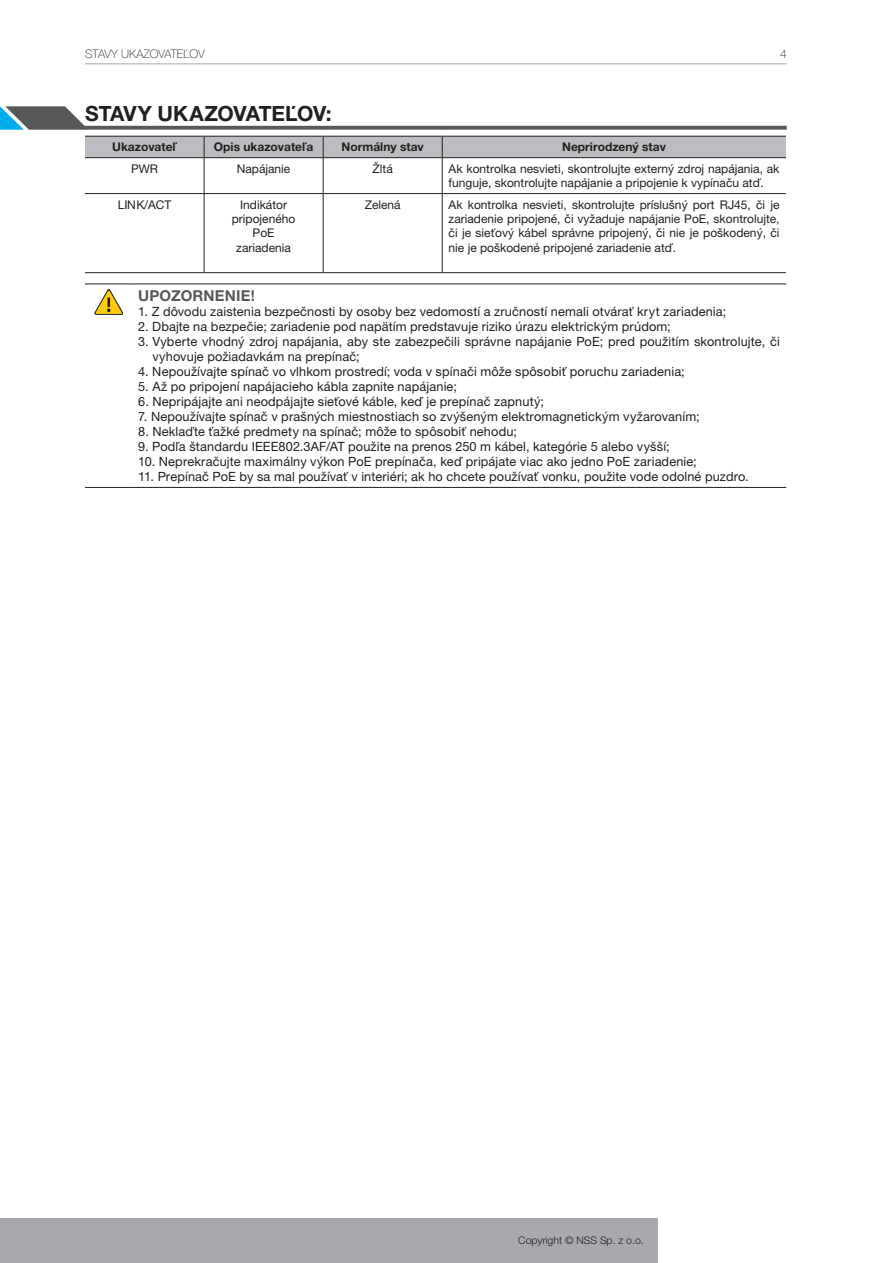
<style>
.page{position:relative;width:893px;height:1263px;background:#fff}
.page>*{position:absolute;margin:0;border:0;box-sizing:border-box;transform-origin:0 0}
.Rozdzial{font:700 21px "Helvetica Neue LT Pro";letter-spacing:-.015em;color:#231f20}
.UWAGA{font:700 15px "Helvetica Neue LT Pro";letter-spacing:.01em;color:#57585a}
.Tekst_w_ramce{font:12.75px/15px "Helvetica Neue LT Pro";letter-spacing:.01em;color:#231f20}
.Normalny{font:12px/14.4px "Helvetica Neue LT Pro";color:#231f20}
.Normalny-2{font:700 12px "Helvetica Neue LT Pro";color:#231f20}
.t1{font:100 11.85px "Helvetica Neue LT Pro";color:#231f20}
.t2{font:300 10.5px "Helvetica Neue LT Pro";color:#231f20}
</style>
<div class="page">
<div style="left:0;top:1218px;width:658px;height:45px;background:#a8a9ad"></div>
<hr style="left:85px;top:63px;width:702px;height:1px;background:#a8a9ad">
<div style="left:85px;top:136px;width:701px;height:21px;background:#bcbdc0"></div>
<hr style="left:85px;top:157px;width:119px;height:1px;background:#231f20">
<hr style="left:204px;top:157px;width:119px;height:1px;background:#231f20">
<hr style="left:204px;top:158px;width:1px;height:35px;background:#231f20">
<hr style="left:323px;top:157px;width:119px;height:1px;background:#231f20">
<hr style="left:323px;top:158px;width:1px;height:35px;background:#231f20">
<hr style="left:442px;top:157px;width:344px;height:1px;background:#231f20">
<hr style="left:442px;top:158px;width:1px;height:35px;background:#231f20">
<hr style="left:85px;top:193px;width:119px;height:1px;background:#231f20">
<hr style="left:204px;top:193px;width:119px;height:1px;background:#231f20">
<hr style="left:204px;top:194px;width:1px;height:78px;background:#231f20">
<hr style="left:323px;top:193px;width:119px;height:1px;background:#231f20">
<hr style="left:323px;top:194px;width:1px;height:78px;background:#231f20">
<hr style="left:442px;top:193px;width:344px;height:1px;background:#231f20">
<hr style="left:442px;top:194px;width:1px;height:78px;background:#231f20">
<hr style="left:85px;top:272px;width:119px;height:1px;background:#231f20">
<hr style="left:204px;top:272px;width:119px;height:1px;background:#231f20">
<hr style="left:323px;top:272px;width:119px;height:1px;background:#231f20">
<hr style="left:442px;top:272px;width:344px;height:1px;background:#231f20">
<hr style="left:85px;top:284px;width:47px;height:1px;background:#231f20">
<hr style="left:132px;top:284px;width:654px;height:1px;background:#231f20">
<hr style="left:85px;top:487px;width:47px;height:1px;background:#231f20">
<hr style="left:132px;top:487px;width:654px;height:1px;background:#231f20">
<svg style="left:94px;top:289px;width:29px;height:26px"></svg>
<svg style="left:0;top:106px;width:787px;height:24px"></svg>
<p class="t1" style="left:85px;top:47px;width:121px">STAVY UKAZOVATEĽOV</p>
<p class="t1" style="left:780px;top:47px;width:8px">4</p>
<p class="Rozdzial" style="left:85px;top:101px;width:248px">STAVY UKAZOVATEĽOV:</p>
<p class="Normalny-2" style="left:112px;top:139px;width:66px">Ukazovateľ</p>
<p class="Normalny-2" style="left:214px;top:139px;width:101px">Opis ukazovateľa</p>
<p class="Normalny-2" style="left:342px;top:139px;width:84px">Normálny stav</p>
<p class="Normalny-2" style="left:562px;top:139px;width:105px">Neprirodzený stav</p>
<p class="Normalny" style="left:131px;top:161px;width:29px">PWR</p>
<p class="Normalny" style="left:237px;top:161px;width:55px">Napájanie</p>
<p class="Normalny" style="left:373px;top:161px;width:22px">Žltá</p>
<p class="Normalny" style="left:449px;top:161px;width:332px">Ak kontrolka nesvieti, skontrolujte externý zdroj napájania, ak funguje, skontrolujte napájanie a pripojenie k vypínaču atď.</p>
<p class="Normalny" style="left:118px;top:197px;width:55px">LINK/ACT</p>
<p class="Normalny" style="left:232px;top:197px;width:65px;text-align:center">Indikátor pripojeného<br>PoE zariadenia</p>
<p class="Normalny" style="left:365px;top:197px;width:37px">Zelená</p>
<p class="Normalny" style="left:449px;top:197px;width:332px;text-align:justify">Ak kontrolka nesvieti, skontrolujte príslušný port RJ45, či je zariadenie pripojené, či vyžaduje napájanie PoE, skontrolujte, či je sieťový kábel správne pripojený, či nie je poškodený, či nie je poškodené pripojené zariadenie atď.</p>
<p class="UWAGA" style="left:138px;top:286px;width:118px">UPOZORNENIE!</p>
<p class="Tekst_w_ramce" style="left:138px;top:304px;width:590px">1. Z dôvodu zaistenia bezpečnosti by osoby bez vedomostí a zručností nemali otvárať kryt zariadenia;</p>
<p class="Tekst_w_ramce" style="left:138px;top:319px;width:534px">2. Dbajte na bezpečie; zariadenie pod napätím predstavuje riziko úrazu elektrickým prúdom;</p>
<p class="Tekst_w_ramce" style="left:152px;top:334px;width:629px;text-indent:-14px">3. Vyberte vhodný zdroj napájania, aby ste zabezpečili správne napájanie PoE; pred použitím skontrolujte, či vyhovuje požiadavkám na prepínač;</p>
<p class="Tekst_w_ramce" style="left:138px;top:364px;width:548px">4. Nepoužívajte spínač vo vlhkom prostredí; voda v spínači môže spôsobiť poruchu zariadenia;</p>
<p class="Tekst_w_ramce" style="left:138px;top:379px;width:320px">5. Až po pripojení napájacieho kábla zapnite napájanie;</p>
<p class="Tekst_w_ramce" style="left:138px;top:394px;width:407px">6. Nepripájajte ani neodpájajte sieťové káble, keď je prepínač zapnutý;</p>
<p class="Tekst_w_ramce" style="left:138px;top:409px;width:563px">7. Nepoužívajte spínač v prašných miestnostiach so zvýšeným elektromagnetickým vyžarovaním;</p>
<p class="Tekst_w_ramce" style="left:138px;top:424px;width:380px">8. Neklaďte ťažké predmety na spínač; môže to spôsobiť nehodu;</p>
<p class="Tekst_w_ramce" style="left:138px;top:439px;width:533px">9. Podľa štandardu IEEE802.3AF/AT použite na prenos 250 m kábel, kategórie 5 alebo vyšší;</p>
<p class="Tekst_w_ramce" style="left:138px;top:454px;width:560px">10. Neprekračujte maximálny výkon PoE prepínača, keď pripájate viac ako jedno PoE zariadenie;</p>
<p class="Tekst_w_ramce" style="left:138px;top:469px;width:612px">11. Prepínač PoE by sa mal používať v interiéri; ak ho chcete používať vonku, použite vode odolné puzdro.</p>
<p class="t2" style="left:518px;top:1234px;width:127px">Copyright © NSS Sp. z o.o.</p>
</div>
